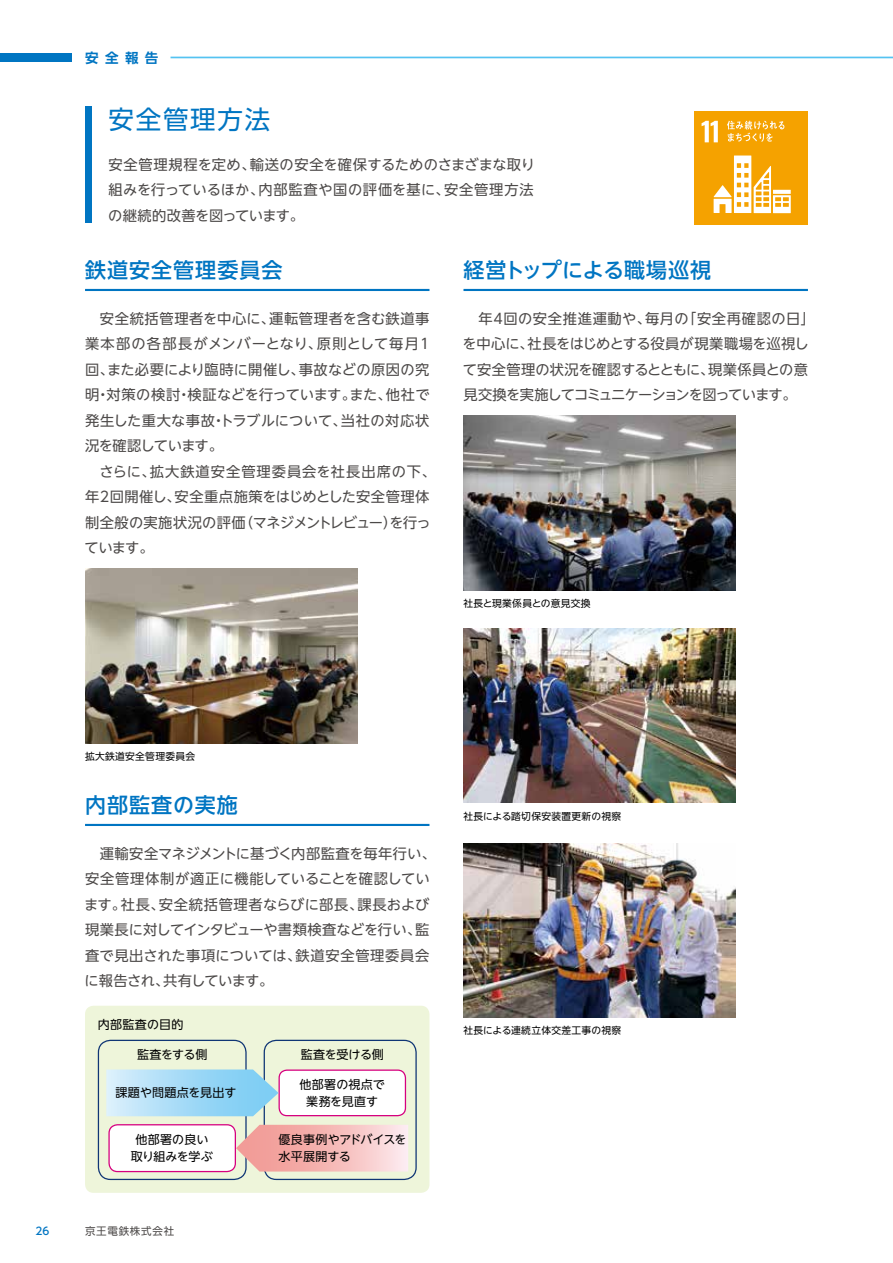
<style>
.page{position:relative;width:893px;height:1263px;background:#fff}
.page>*{position:absolute;margin:0;border:0;box-sizing:border-box;transform-origin:0 0}
.t1{font:25.5px "UD Shin Go NT Pr 6";letter-spacing:.07em;color:#0075c2}
.t2{font:500 21px "UD Shin Go NT Pr 6";letter-spacing:.05em;color:#0075c2}
.t3{font:500 21px "UD Shin Go NT Pr 6";color:#0075c2}
.t4{font:14.25px/25.5px "UD Shin Go NT Pr 6";letter-spacing:.015em;color:#4c4948}
.t5{font:700 13.5px "UD Shin Go NT Pr 6 De";color:#0075c2}
.t6{font:12px/16.5px "UD Shin Go NT Pr 6";letter-spacing:.01em;color:#000;text-align:center}
.t7{font:12px "UD Shin Go NT Pr 6";letter-spacing:-.025em;color:#000}
.t8{font:10.5px "UD Shin Go NT Pr 6";letter-spacing:.07em;color:#4c4948}
.t9{font:500 10.5px "UD Shin Go NT Pr 6";color:#0075c2}
.t10{font:9.75px "UD Shin Go NT Pr 6";letter-spacing:.03em;color:#000}
</style>
<div class="page">
<div style="left:85px;top:1006px;width:344px;height:187px;background:#eef5da;border-radius:9px"></div>
<hr style="left:85px;top:289px;width:344px;height:2px;background:#0075c2">
<hr style="left:85px;top:824px;width:344px;height:2px;background:#0075c2">
<hr style="left:463px;top:289px;width:345px;height:2px;background:#0075c2">
<img style="left:85px;top:569px;width:272px;height:174px">
<img style="left:463px;top:416px;width:273px;height:174px">
<img style="left:463px;top:628px;width:273px;height:175px">
<img style="left:463px;top:843px;width:273px;height:174px">
<div style="left:264px;top:1040px;width:153px;height:140px;border:1px solid #103675;border-radius:12px"></div>
<div style="left:98px;top:1040px;width:149px;height:140px;border:1px solid #103675;border-radius:12px"></div>
<div style="left:109px;top:1125px;width:126px;height:46px;background:#fff;border-radius:9px"></div>
<div style="left:108px;top:1124px;width:128px;height:48px;border:1px solid #d6007f;border-radius:9px"></div>
<div style="left:279px;top:1070px;width:126px;height:46px;background:#fff;border-radius:8px"></div>
<div style="left:279px;top:1069px;width:127px;height:47px;border:1px solid #d6007f;border-radius:8px"></div>
<svg style="left:106px;top:1069px;width:173px;height:47px"></svg>
<svg style="left:236px;top:1125px;width:172px;height:46px"></svg>
<div style="left:85px;top:106px;width:6px;height:117px;background:#0075c2"></div>
<div style="left:695px;top:111px;width:113px;height:113px;background:#f5a200"></div>
<svg style="left:702px;top:121px;width:16px;height:21px"></svg>
<svg style="left:714px;top:156px;width:77px;height:57px"></svg>
<svg style="left:727px;top:121px;width:57px;height:21px"></svg>
<div style="left:0;top:53px;width:72px;height:9px;background:#0075c2"></div>
<hr style="left:171px;top:57px;width:722px;height:1px;background:#54c3f1">
<p class="t5" style="left:85px;top:47px;width:75px">安全報告</p>
<h1 class="t1" style="left:108px;top:98px;width:163px">安全管理方法</h1>
<p class="t4" style="left:108px;top:151px;width:428px;text-align:justify">安全管理規程を定め、輸送の安全を確保するためのさまざまな取り組みを行っているほか、内部監査や国の評価を基に、安全管理方法の継続的改善を図っています。</p>
<h2 class="t2" style="left:85px;top:253px;width:199px">鉄道安全管理委員会</h2>
<p class="t4" style="left:85px;top:305px;width:353px">　安全統括管理者を中心に、運転管理者を含む鉄道事業本部の各部長がメンバーとなり、原則として毎月1回、また必要により臨時に開催し、事故などの原因の究明・対策の検討・検証などを行っています。また、他社で発生した重大な事故・トラブルについて、当社の対応状況を確認しています。<br>　さらに、拡大鉄道安全管理委員会を社長出席の下、年2回開催し、安全重点施策をはじめとした安全管理体制全般の実施状況の評価（マネジメントレビュー）を行っています。</p>
<h2 class="t3" style="left:463px;top:253px;width:249px">経営トップによる職場巡視</h2>
<p class="t4" style="left:463px;top:305px;width:348px;text-align:justify">　年4回の安全推進運動や、毎月の｢安全再確認の日｣を中心に、社長をはじめとする役員が現業職場を巡視して安全管理の状況を確認するとともに、現業係員との意見交換を実施してコミュニケーションを図っています。</p>
<p class="t10" style="left:463px;top:595px;width:129px">社長と現業係員との意見交換</p>
<p class="t10" style="left:85px;top:749px;width:112px">拡大鉄道安全管理委員会</p>
<h2 class="t2" style="left:85px;top:788px;width:154px">内部監査の実施</h2>
<p class="t4" style="left:84px;top:840px;width:354px">　運輸安全マネジメントに基づく内部監査を毎年行い、安全管理体制が適正に機能していることを確認しています。社長、安全統括管理者ならびに部長、課長および現業長に対してインタビューや書類検査などを行い、監査で見出された事項については、鉄道安全管理委員会に報告され、共有しています。</p>
<p class="t6" style="left:98px;top:1016px;width:87px">内部監査の目的</p>
<p class="t6" style="left:137px;top:1046px;width:72px">監査をする側</p>
<p class="t7" style="left:301px;top:1044px;width:84px">監査を受ける側</p>
<p class="t6" style="left:299px;top:1076px;width:87px">他部署の視点で業務を見直す</p>
<p class="t6" style="left:116px;top:1084px;width:122px">課題や問題点を見出す</p>
<p class="t6" style="left:131px;top:1131px;width:83px">他部署の良い取り組みを学ぶ</p>
<p class="t9" style="left:36px;top:1223px;width:15px">26</p>
<p class="t8" style="left:85px;top:1222px;width:91px">京王電鉄株式会社</p>
<p class="t6" style="left:279px;top:1131px;width:129px;text-align:left">優良事例やアドバイスを水平展開する</p>
<p class="t10" style="left:463px;top:808px;width:159px">社長による踏切保安装置更新の視察</p>
<p class="t10" style="left:463px;top:1023px;width:159px">社長による連続立体交差工事の視察</p>
</div>
